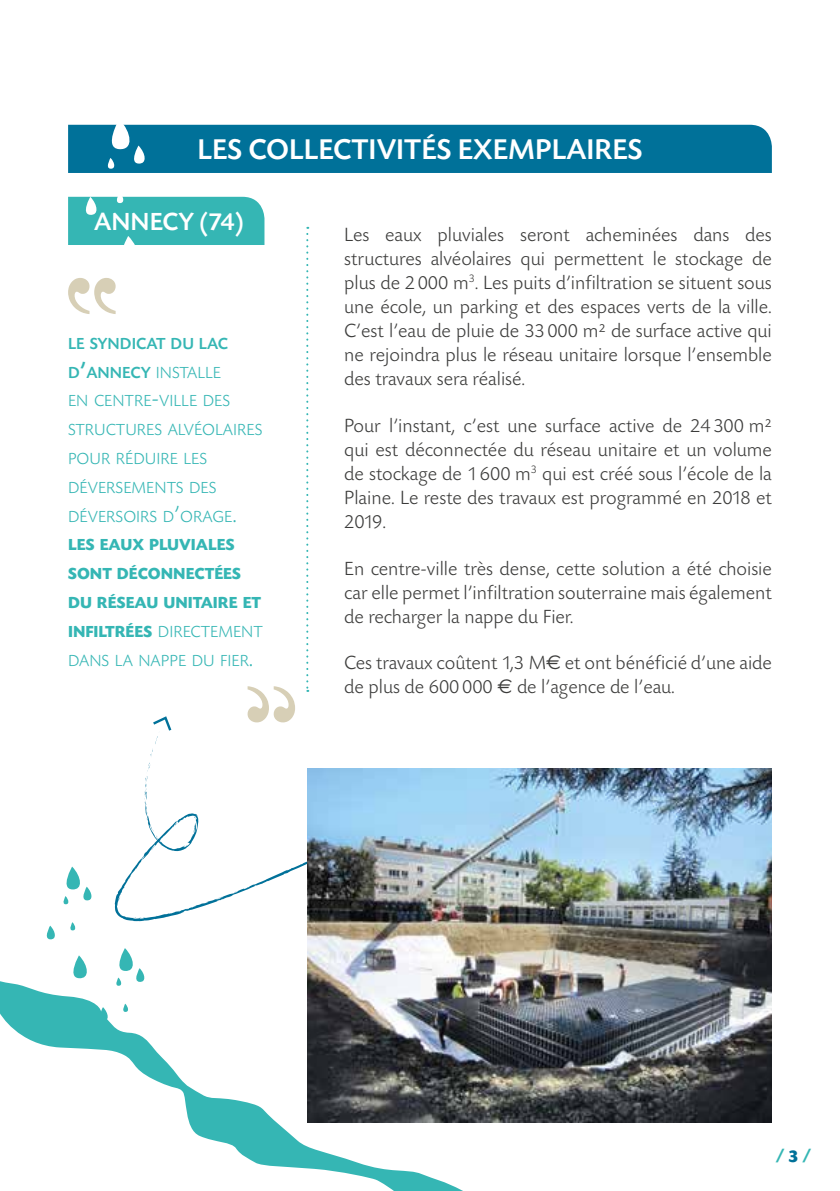
<style>
.page{position:relative;width:840px;height:1191px;background:#fff}
.page>*{position:absolute;margin:0;border:0;box-sizing:border-box;transform-origin:0 0}
.t1{font:500 30px "Today SB";color:#fff}
.t2{font:500 26px "Today SB";color:#fff}
.t3{font:300 20px/24px "Today SB";color:#3c3c3b;text-align:justify}
.t4{font:300 16.8px/28.8px "Today SB";color:#35b6b4}
.t5{font:700 15px "Today SB";color:#35b6b4;scale:1.2 1}
.s1{font-weight:500}
.s2{font-weight:500;font-size:24px}
.s3{font-size:24px}
.s4{font-weight:700}
.s5{font-family:"Euro Sans";font-weight:400}
.s6{font-size:18px;color:#007199}
</style>
<div class="page">
<img style="left:308px;top:768px;width:463px;height:355px">
<div style="left:68px;top:124px;width:703px;height:49px;background:#007199"></div>
<svg style="left:0;top:981px;width:653px;height:210px"></svg>
<svg style="left:73px;top:955px;width:14px;height:24px"></svg>
<svg style="left:46px;top:196px;width:289px;height:743px"></svg>
<svg style="left:95px;top:1007px;width:15px;height:14px"></svg>
<svg style="left:112px;top:948px;width:34px;height:38px"></svg>
<svg style="left:121px;top:1003px;width:8px;height:9px"></svg>
<h1 class="t1" style="left:197px;top:134px;width:446px">LES COLLECTIVITÉS EXEMPLAIRES</h1>
<h2 class="t2" style="left:94px;top:208px;width:151px">ANNECY (74)</h2>
<p class="t4" style="left:68px;top:329px;width:196px"><span class="s1">LE SYNDICAT DU LAC<br>D</span><span class="s2">’</span><span class="s1">ANNECY</span> INSTALLE<br>EN CENTRE<span class="s3">-</span>VILLE DES<br>STRUCTURES ALVÉOLAIRES<br>POUR RÉDUIRE LES<br>DÉVERSEMENTS DES<br>DÉVERSOIRS D<span class="s3">’</span>ORAGE<span class="s3">.<br></span><span class="s4">LES EAUX PLUVIALES<br>SONT DÉCONNECTÉES<br>DU RÉSEAU UNITAIRE ET<br>INFILTRÉES</span> DIRECTEMENT<br>DANS LA NAPPE DU FIER<span class="s3">.</span></p>
<p class="t3" style="left:344px;top:223px;width:429px">Les eaux pluviales seront acheminées dans des structures alvéolaires qui permettent le stockage de plus de 2000 m<sup>3</sup>. Les puits d’infiltration se situent sous une école, un parking et des espaces verts de la ville.<br>C’est l’eau de pluie de 33000 m² de surface active qui ne rejoindra plus le réseau unitaire lorsque l’ensemble des travaux sera réalisé.</p>
<p class="t3" style="left:344px;top:414px;width:429px">Pour l’instant, c’est une surface active de 24300 m² qui est déconnectée du réseau unitaire et un volume de stockage de 1600 m<sup>3</sup> qui est créé sous l’école de la Plaine. Le reste des travaux est programmé en 2018 et 2019.</p>
<p class="t3" style="left:344px;top:557px;width:429px">En centre-ville très dense, cette solution a été choisie car elle permet l’infiltration souterraine mais également de recharger la nappe du Fier.</p>
<p class="t3" style="left:344px;top:651px;width:429px">Ces travaux coûtent 1,3 M<span class="s5">€</span> et ont bénéficié d’une aide de plus de 600000 <span class="s5">€</span> de l’agence de l’eau.</p>
<p class="t5" style="left:774px;top:1146px;width:32px">/ <span class="s6">3</span> /</p>
</div>
